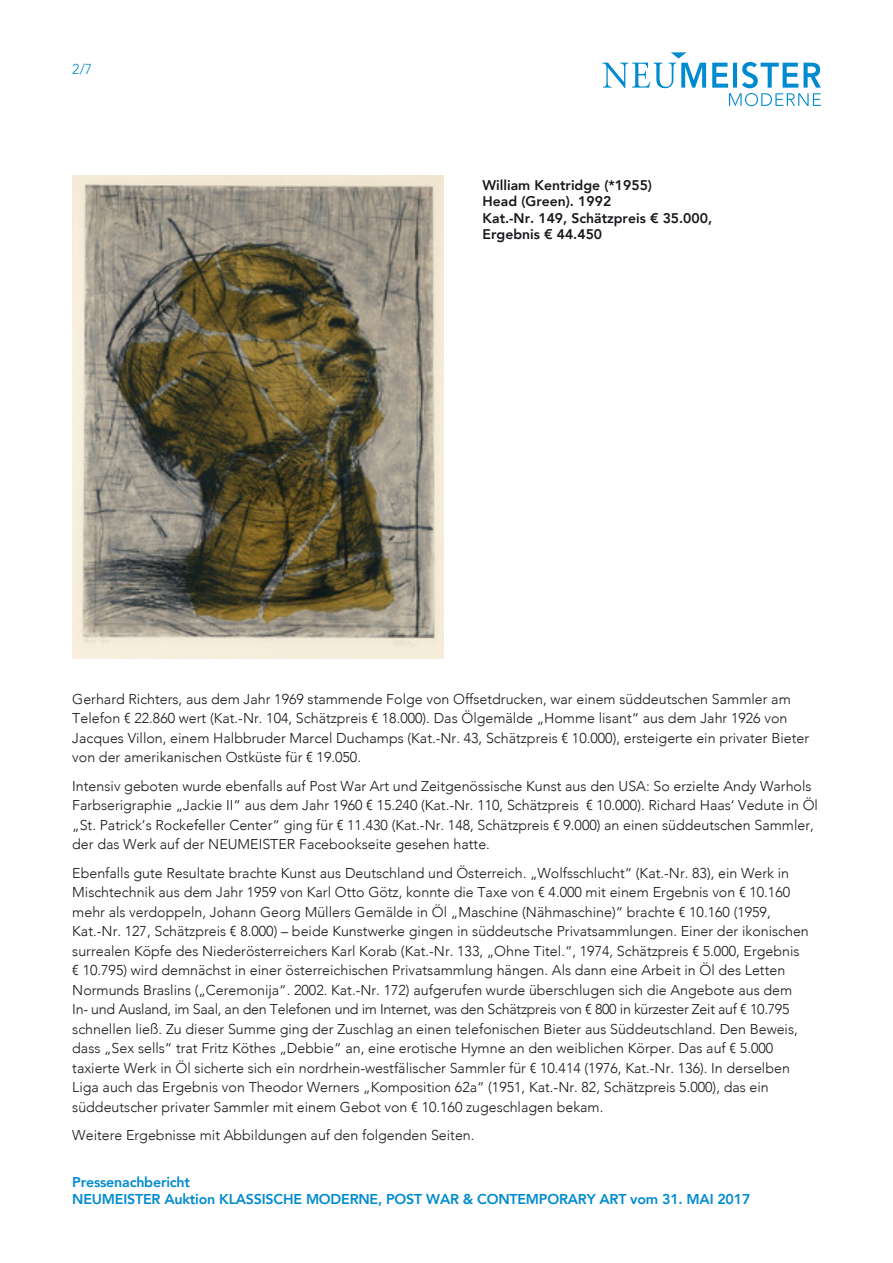
<style>
.page{position:relative;width:893px;height:1263px;background:#fff}
.page>*{position:absolute;margin:0;border:0;box-sizing:border-box;transform-origin:0 0}
.t1{font:53.85px "Neumeister";color:#008bd0}
.t2{font:300 14.25px/19.5px "Avenir";color:#1a171c}
.t3{font:800 14.25px/16.5px "Avenir";letter-spacing:-.015em;color:#008bd0}
.t4{font:300 14.25px "Avenir Fred";color:#008bd0}
.t5{font:800 13.95px/16.5px "Avenir";color:#1a171c}
</style>
<div class="page">
<img style="left:72px;top:176px;width:372px;height:483px">
<p class="t4" style="left:72px;top:64px;width:22px">2/7</p>
<h1 class="t1" style="left:602px;top:52px;width:220px">X</h1>
<p class="t5" style="left:483px;top:177px;width:231px">William Kentridge (*1955)<br>Head (Green). 1992<br>Kat.-Nr. 149, Schätzpreis € 35.000,<br>Ergebnis € 44.450</p>
<p class="t2" style="left:72px;top:689px;width:738px">Gerhard Richters, aus dem Jahr 1969 stammende Folge von Offsetdrucken, war einem süddeutschen Sammler am Telefon € 22.860 wert (Kat.-Nr. 104, Schätzpreis € 18.000). Das Ölgemälde „Homme lisant“ aus dem Jahr 1926 von Jacques Villon, einem Halbbruder Marcel Duchamps (Kat.-Nr. 43, Schätzpreis € 10.000), ersteigerte ein privater Bieter von der amerikanischen Ostküste für € 19.050.</p>
<p class="t2" style="left:72px;top:776px;width:747px">Intensiv geboten wurde ebenfalls auf Post War Art und Zeitgenössische Kunst aus den USA: So erzielte Andy Warhols Farbserigraphie „Jackie II“ aus dem Jahr 1960 € 15.240 (Kat.-Nr. 110, Schätzpreis € 10.000). Richard Haas‘ Vedute in Öl „St. Patrick’s Rockefeller Center“ ging für € 11.430 (Kat.-Nr. 148, Schätzpreis € 9.000) an einen süddeutschen Sammler, der das Werk auf der NEUMEISTER Facebookseite gesehen hatte.</p>
<p class="t2" style="left:72px;top:863px;width:738px">Ebenfalls gute Resultate brachte Kunst aus Deutschland und Österreich. „Wolfsschlucht“ (Kat.-Nr. 83), ein Werk in Mischtechnik aus dem Jahr 1959 von Karl Otto Götz, konnte die Taxe von € 4.000 mit einem Ergebnis von € 10.160 mehr als verdoppeln, Johann Georg Müllers Gemälde in Öl „Maschine (Nähmaschine)“ brachte € 10.160 (1959, Kat.-Nr. 127, Schätzpreis € 8.000) – beide Kunstwerke gingen in süddeutsche Privatsammlungen. Einer der ikonischen surrealen Köpfe des Niederösterreichers Karl Korab (Kat.-Nr. 133, „Ohne Titel.“, 1974, Schätzpreis € 5.000, Ergebnis € 10.795) wird demnächst in einer österreichischen Privatsammlung hängen. Als dann eine Arbeit in Öl des Letten Normunds Braslins („Ceremonija“. 2002. Kat.-Nr. 172) aufgerufen wurde überschlugen sich die Angebote aus dem In- und Ausland, im Saal, an den Telefonen und im Internet, was den Schätzpreis von € 800 in kürzester Zeit auf € 10.795 schnellen ließ. Zu dieser Summe ging der Zuschlag an einen telefonischen Bieter aus Süddeutschland. Den Beweis, dass „Sex sells“ trat Fritz Köthes „Debbie“ an, eine erotische Hymne an den weiblichen Körper. Das auf € 5.000 taxierte Werk in Öl sicherte sich ein nordrhein-westfälischer Sammler für € 10.414 (1976, Kat.-Nr. 136). In derselben Liga auch das Ergebnis von Theodor Werners „Komposition 62a“ (1951, Kat.-Nr. 82, Schätzpreis 5.000), das ein süddeutscher privater Sammler mit einem Gebot von € 10.160 zugeschlagen bekam.</p>
<p class="t2" style="left:72px;top:1126px;width:404px">Weitere Ergebnisse mit Abbildungen auf den folgenden Seiten.</p>
<p class="t3" style="left:72px;top:1174px;width:680px">Pressenachbericht<br>NEUMEISTER Auktion KLASSISCHE MODERNE, POST WAR &amp; CONTEMPORARY ART vom 31. MAI 2017</p>
</div>
